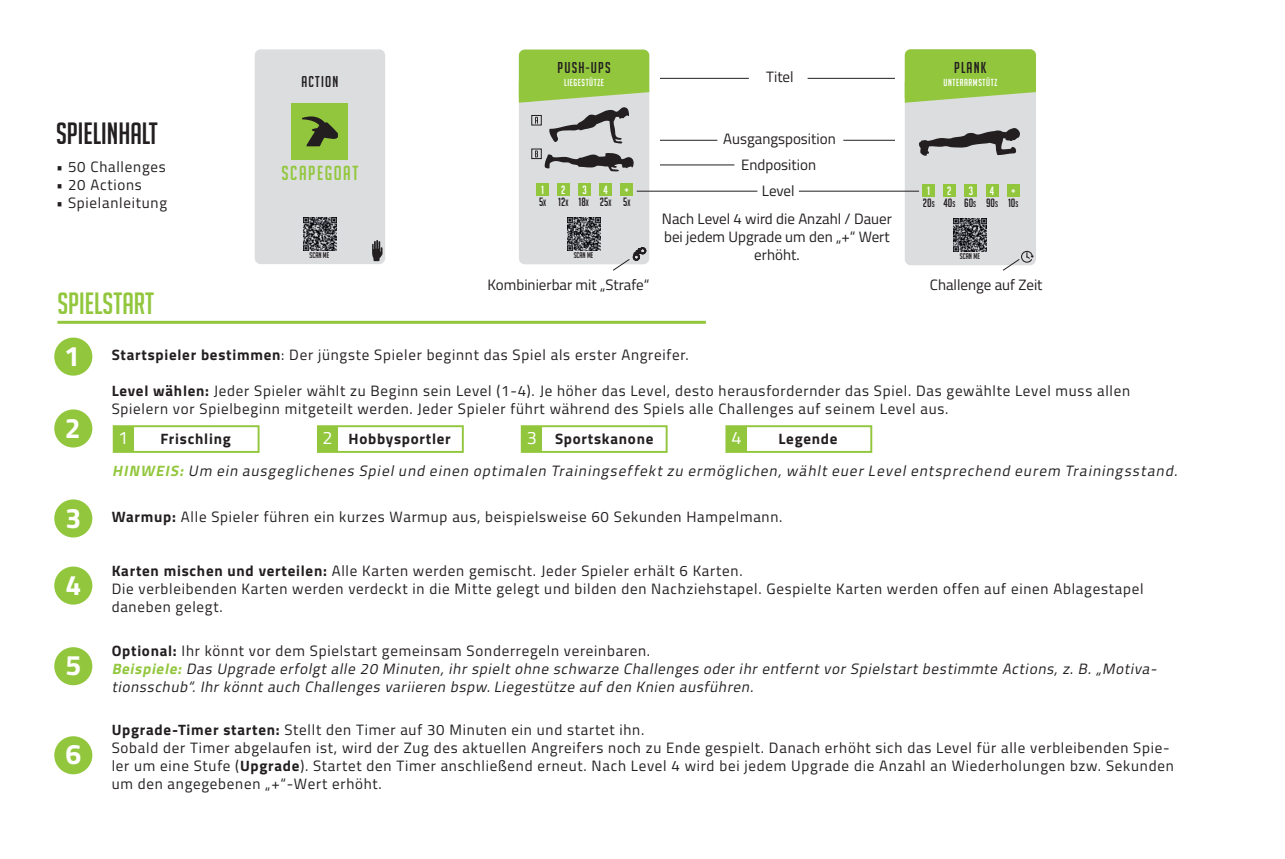
<style>
.page{position:relative;width:1285px;height:859px;background:#fff}
.page>*{position:absolute;margin:0;border:0;box-sizing:border-box;transform-origin:0 0}
.t1{font:30px "Big Noodle Titling";color:#231f20}
.t2{font:30px "Big Noodle Titling";color:#92c73d}
.t3{font:700 28.2px "Titillium Web";color:#fff}
.t4{font:19.8px "Big Noodle Titling";letter-spacing:.08em;color:#92c73d}
.t5{font:18px "Titillium Web";color:#fff}
.t6{font:15.3px "Big Noodle Titling";letter-spacing:.08em;color:#231f20}
.t7{font:15px/18px "Titillium Web";letter-spacing:.05em;color:#231f20}
.t8{font:italic 15px/18px "Titillium Web";color:#231f20}
.t9{font:15px/25.8px "Titillium Web";color:#231f20;text-align:center}
.t10{font:700 15px "Titillium Web";letter-spacing:.05em;color:#231f20}
.t11{font:11.7px "Big Noodle Titling";color:#231f20}
.t12{font:11.7px "Big Noodle Titling";color:#fff}
.t13{font:9.9px "Big Noodle Titling";letter-spacing:.06em;color:#fff}
.t14{font:8.1px "Big Noodle Titling";color:#231f20}
.s1{font-size:9px}
.s2{font-size:8.1px}
.s3{font-weight:700}
.s4{font-weight:700;color:#92c73d}
.s5{font-weight:700;font-style:normal}
.s6{font-style:normal}
</style>
<div class="page">
<div style="left:54px;top:338px;width:38px;height:38px;background:#92c73d;border-radius:50%"></div>
<div style="left:54px;top:409px;width:38px;height:38px;background:#92c73d;border-radius:50%"></div>
<div style="left:54px;top:499px;width:38px;height:38px;background:#92c73d;border-radius:50%"></div>
<div style="left:54px;top:566px;width:38px;height:39px;background:#92c73d;border-radius:50%"></div>
<div style="left:54px;top:647px;width:38px;height:38px;background:#92c73d;border-radius:50%"></div>
<div style="left:54px;top:736px;width:38px;height:38px;background:#92c73d;border-radius:50%"></div>
<hr style="left:57px;top:321px;width:648px;height:3px;background:#92c73d">
<div style="left:317px;top:425px;width:146px;height:28px;border:2px solid #92c73d"></div>
<div style="left:113px;top:425px;width:146px;height:28px;border:2px solid #92c73d"></div>
<div style="left:520px;top:425px;width:147px;height:28px;border:2px solid #92c73d"></div>
<div style="left:725px;top:425px;width:147px;height:28px;border:2px solid #92c73d"></div>
<div style="left:114px;top:426px;width:20px;height:26px;background:#92c73d"></div>
<div style="left:318px;top:426px;width:20px;height:26px;background:#92c73d"></div>
<div style="left:522px;top:426px;width:20px;height:26px;background:#92c73d"></div>
<div style="left:727px;top:426px;width:19px;height:26px;background:#92c73d"></div>
<hr style="left:640px;top:140px;width:77px;height:1px;background:#231f20">
<hr style="left:843px;top:140px;width:75px;height:1px;background:#231f20">
<hr style="left:640px;top:164px;width:94px;height:1px;background:#231f20">
<hr style="left:807px;top:78px;width:129px;height:1px;background:#231f20">
<hr style="left:625px;top:78px;width:123px;height:1px;background:#231f20">
<div style="left:895px;top:40px;width:151px;height:234px;background:#fff"></div>
<div style="left:904px;top:49px;width:131px;height:216px;background:#dcdddf;border-radius:6px"></div>
<img style="left:953px;top:218px;width:33px;height:33px">
<div style="left:922px;top:184px;width:12px;height:13px;background:#92c73d"></div>
<div style="left:964px;top:184px;width:12px;height:13px;background:#92c73d"></div>
<div style="left:985px;top:184px;width:13px;height:13px;background:#92c73d"></div>
<div style="left:1006px;top:184px;width:13px;height:13px;background:#92c73d"></div>
<div style="left:943px;top:184px;width:12px;height:13px;background:#92c73d"></div>
<svg style="left:904px;top:49px;width:131px;height:54px;background:#9ac94f"></svg>
<svg style="left:919px;top:128px;width:100px;height:28px"></svg>
<div style="left:509px;top:41px;width:150px;height:232px;background:#fff"></div>
<div style="left:519px;top:50px;width:130px;height:214px;background:#dcdddf;border-radius:6px"></div>
<div style="left:536px;top:184px;width:12px;height:12px;background:#92c73d"></div>
<div style="left:578px;top:184px;width:12px;height:12px;background:#92c73d"></div>
<div style="left:599px;top:184px;width:12px;height:12px;background:#92c73d"></div>
<div style="left:620px;top:184px;width:12px;height:12px;background:#92c73d"></div>
<div style="left:557px;top:184px;width:12px;height:12px;background:#92c73d"></div>
<img style="left:567px;top:218px;width:33px;height:32px">
<div style="left:531px;top:149px;width:10px;height:10px;border:1px solid #231f20"></div>
<svg style="left:535px;top:150px;width:3px;height:7px"></svg>
<svg style="left:518px;top:50px;width:131px;height:94px"></svg>
<svg style="left:544px;top:153px;width:90px;height:18px"></svg>
<hr style="left:636px;top:191px;width:121px;height:1px;background:#231f20">
<hr style="left:798px;top:191px;width:120px;height:1px;background:#231f20">
<svg style="left:612px;top:248px;width:34px;height:23px"></svg>
<svg style="left:1001px;top:251px;width:32px;height:20px"></svg>
<div style="left:255px;top:49px;width:130px;height:215px;background:#dcdddf;border-radius:6px"></div>
<img style="left:303px;top:217px;width:33px;height:33px">
<div style="left:291px;top:103px;width:57px;height:57px;background:#92c73d"></div>
<svg style="left:302px;top:116px;width:36px;height:30px"></svg>
<svg style="left:372px;top:240px;width:10px;height:21px"></svg>
<h1 class="t1" style="left:56px;top:117px;width:103px">SPIELINHALT</h1>
<p class="t7" style="left:56px;top:157px;width:111px">• 50 Challenges</p>
<p class="t7" style="left:56px;top:175px;width:87px">• 20 Actions</p>
<p class="t7" style="left:56px;top:193px;width:112px">• Spielanleitung</p>
<h1 class="t2" style="left:57px;top:287px;width:98px">SPIELSTART</h1>
<p class="t6" style="left:301px;top:73px;width:39px">ACTION</p>
<h3 class="t4" style="left:281px;top:162px;width:78px">SCAPEGOAT</h3>
<p class="t14" style="left:309px;top:251px;width:21px">SCAN ME</p>
<p class="t6" style="left:557px;top:59px;width:55px">PUSH-UPS</p>
<p class="t13" style="left:564px;top:77px;width:41px">LIEGESTÜTZE</p>
<p class="t7" style="left:766px;top:67px;width:29px">Titel</p>
<p class="t6" style="left:953px;top:59px;width:34px">PLANK</p>
<p class="t13" style="left:943px;top:77px;width:55px">UNTERARMSTÜTZ</p>
<p class="t12" style="left:541px;top:184px;width:4px">1</p>
<p class="t12" style="left:561px;top:184px;width:6px">2</p>
<p class="t12" style="left:582px;top:184px;width:6px">3</p>
<p class="t12" style="left:603px;top:184px;width:6px">4</p>
<p class="t12" style="left:624px;top:184px;width:6px">+</p>
<p class="t11" style="left:539px;top:196px;width:93px">5<span class="s1">X</span> 12<span class="s1">X</span> 18<span class="s1">X</span> 25<span class="s1">X</span> 5<span class="s1">X</span></p>
<p class="t14" style="left:573px;top:251px;width:21px">SCAN ME</p>
<p class="t9" style="left:723px;top:125px;width:114px">Ausgangsposition<br>Endposition<br>Level</p>
<p class="t9" style="left:662px;top:209px;width:231px;line-height:18px">Nach Level 4 wird die Anzahl / Dauer bei jedem Upgrade um den „+“ Wert erhöht.</p>
<p class="t12" style="left:927px;top:184px;width:4px">1</p>
<p class="t12" style="left:947px;top:184px;width:6px">2</p>
<p class="t12" style="left:968px;top:184px;width:6px">3</p>
<p class="t12" style="left:989px;top:184px;width:6px">4</p>
<p class="t12" style="left:1010px;top:184px;width:6px">+</p>
<p class="t11" style="left:922px;top:197px;width:97px">20<span class="s2">S</span> 40<span class="s2">S</span> 60<span class="s2">S</span> 90<span class="s2">S</span> 10<span class="s2">S</span></p>
<p class="t14" style="left:959px;top:252px;width:21px">SCAN ME</p>
<p class="t9" style="left:487px;top:271px;width:163px">Kombinierbar mit „Strafe“</p>
<p class="t9" style="left:929px;top:271px;width:114px">Challenge auf Zeit</p>
<h2 class="t3" style="left:64px;top:335px;width:17px">1</h2>
<h2 class="t3" style="left:65px;top:406px;width:17px">2</h2>
<h2 class="t3" style="left:66px;top:496px;width:17px">3</h2>
<h2 class="t3" style="left:66px;top:563px;width:17px">4</h2>
<h2 class="t3" style="left:66px;top:644px;width:17px">5</h2>
<h2 class="t3" style="left:66px;top:733px;width:17px">6</h2>
<p class="t7" style="left:112px;top:345px;width:578px"><span class="s3">Startspieler bestimmen</span>: Der jüngste Spieler beginnt das Spiel als erster Angreifer.</p>
<p class="t7" style="left:112px;top:381px;width:1019px"><span class="s3">Level wählen:</span> Jeder Spieler wählt zu Beginn sein Level (1-4). Je höher das Level, desto herausfordernder das Spiel. Das gewählte Level muss allen<br>Spielern vor Spielbeginn mitgeteilt werden. Jeder Spieler führt während des Spiels alle Challenges auf seinem Level aus.</p>
<p class="t5" style="left:118px;top:425px;width:12px">1</p>
<p class="t5" style="left:322px;top:425px;width:12px">2</p>
<p class="t5" style="left:526px;top:425px;width:12px">3</p>
<p class="t5" style="left:731px;top:425px;width:12px">4</p>
<p class="t8" style="left:112px;top:461px;width:1069px"><span class="s4">HINWEIS:</span> Um ein ausgeglichenes Spiel und einen optimalen Trainingseffekt zu ermöglichen, wählt euer Level entsprechend eurem Trainingsstand.</p>
<p class="t10" style="left:160px;top:427px;width:72px">Frischling</p>
<p class="t10" style="left:348px;top:427px;width:104px">Hobbysportler</p>
<p class="t10" style="left:555px;top:427px;width:100px">Sportskanone</p>
<p class="t10" style="left:778px;top:428px;width:61px">Legende</p>
<p class="t7" style="left:112px;top:507px;width:672px"><span class="s3">Warmup:</span> Alle Spieler führen ein kurzes Warmup aus, beispielsweise 60 Sekunden Hampelmann.</p>
<p class="t7" style="left:112px;top:561px;width:1033px"><span class="s3">Karten mischen und verteilen:</span> Alle Karten werden gemischt. Jeder Spieler erhält 6 Karten.<br>Die verbleibenden Karten werden verdeckt in die Mitte gelegt und bilden den Nachziehstapel. Gespielte Karten werden offen auf einen Ablagestapel daneben gelegt.</p>
<p class="t8" style="left:112px;top:641px;width:1050px"><span class="s5">Optional:</span> <span class="s6">Ihr könnt vor dem Spielstart gemeinsam Sonderregeln vereinbaren.<br></span><span class="s4">Beispiele:</span> Das Upgrade erfolgt alle 20 Minuten, ihr spielt ohne schwarze Challenges oder ihr entfernt vor Spielstart bestimmte Actions, z. B. „Motiva&shy;tionsschub“. Ihr könnt auch Challenges variieren bspw.Liegestütze auf den Knien ausführen.</p>
<p class="t7" style="left:112px;top:720px;width:1063px"><span class="s3">Upgrade-Timer starten:</span> Stellt den Timer auf 30 Minuten ein und startet ihn.<br>Sobald der Timer abgelaufen ist, wird der Zug des aktuellen Angreifers noch zu Ende gespielt. Danach erhöht sich das Level für alle verbleibenden Spie&shy;ler um eine Stufe (<span class="s3">Upgrade</span>). Startet den Timer anschließend erneut. Nach Level 4 wird bei jedem Upgrade die Anzahl an Wiederholungen bzw. Sekunden um den angegebenen „+“-Wert erhöht.</p>
</div>
